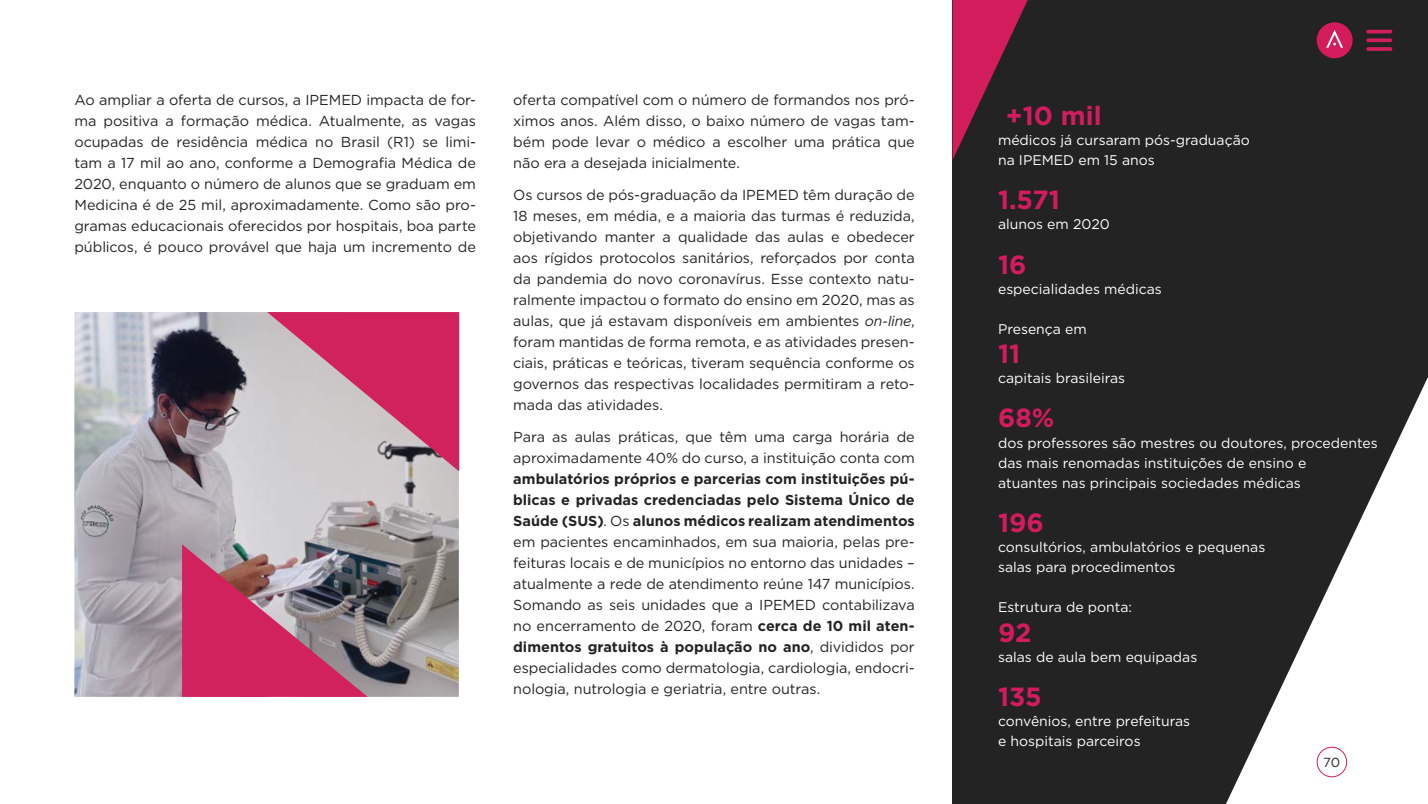
<style>
.page{position:relative;width:1428px;height:804px;background:#fff}
.page>*{position:absolute;margin:0;border:0;box-sizing:border-box;transform-origin:0 0}
.t1{font:700 26.25px "Gotham";color:#d31c5b}
.t2{font:14.44px/21px "Gotham";letter-spacing:-.005em;color:#232323;text-align:justify}
.t3{font:14px/20.1px "Gotham";color:#fff}
.t4{font:13.12px "Gotham";color:#232323}
.s1{font-family:"Metropolis";font-style:italic}
.s2{font-weight:700}
</style>
<div class="page">
<div style="left:953px;top:0;width:475px;height:803px;background:#232323"></div>
<svg style="left:953px;top:0;width:75px;height:159px"></svg>
<svg style="left:1226px;top:377px;width:202px;height:426px"></svg>
<img style="left:74px;top:312px;width:385px;height:384px">
<svg style="left:267px;top:312px;width:192px;height:159px;background:#cc7290"></svg>
<svg style="left:182px;top:544px;width:186px;height:152px;background:#ae5473"></svg>
<div style="left:1317px;top:22px;width:36px;height:36px;background:#d41c5c;border-radius:50%"></div>
<svg style="left:1326px;top:30px;width:17px;height:18px"></svg>
<svg style="left:1366px;top:30px;width:26px;height:21px"></svg>
<div style="left:1317px;top:746px;width:30px;height:31px;border:1px solid #d31c5b;border-radius:50%"></div>
<p class="t2" style="left:513px;top:89px;width:403px">oferta compatível com o número de formandos nos pró&shy;ximos anos. Além disso, o baixo número de vagas tam&shy;bém pode levar o médico a escolher uma prática que não era a desejada inicialmente.</p>
<p class="t2" style="left:513px;top:184px;width:403px">Os cursos de pós-graduação da IPEMED têm duração de 18 meses, em média, e a maioria das turmas é reduzida, objetivando manter a qualidade das aulas e obedecer aos rígidos protocolos sanitários, reforçados por conta da pandemia do novo coronavírus. Esse contexto natu&shy;ralmente impactou o formato do ensino em 2020, mas as aulas, que já estavam disponíveis em ambientes <span class="s1">on-line</span>, foram mantidas de forma remota, e as atividades presen&shy;ciais, práticas e teóricas, tiveram sequência conforme os governos das respectivas localidades permitiram a reto&shy;mada das atividades.</p>
<p class="t2" style="left:513px;top:425px;width:403px">Para as aulas práticas, que têm uma carga horária de aproximadamente 40% do curso, a instituição conta com</p>
<p class="t2" style="left:513px;top:467px;width:403px"><span class="s2">ambulatórios próprios e parcerias com instituições pú&shy;blicas e privadas credenciadas pelo Sistema Único de Saúde (SUS)</span>. Os <span class="s2">alunos médicos realizam atendimentos </span>em pacientes encaminhados, em sua maioria, pelas pre&shy;feituras locais e de municípios no entorno das unidades – atualmente a rede de atendimento reúne 147 municípios.<br>Somando as seis unidades que a IPEMED contabilizava no encerramento de 2020, foram <span class="s2">cerca de 10 mil aten&shy;dimentos gratuitos à população no ano</span>, divididos por especialidades como dermatologia, cardiologia, endocri&shy;nologia, nutrologia e geriatria, entre outras.</p>
<p class="t2" style="left:74px;top:89px;width:403px">Ao ampliar a oferta de cursos, a IPEMED impacta de for&shy;ma positiva a formação médica. Atualmente, as vagas ocupadas de residência médica no Brasil (R1) se limi&shy;tam a 17 mil ao ano, conforme a Demografia Médica de 2020, enquanto o número de alunos que se graduam em Medicina é de 25 mil, aproximadamente. Como são pro&shy;gramas educacionais oferecidos por hospitais, boa parte públicos, é pouco provável que haja um incremento de</p>
<h1 class="t1" style="left:1006px;top:98px;width:97px">+10 mil</h1>
<p class="t3" style="left:998px;top:130px;width:253px">médicos já cursaram pós-graduação na IPEMED em 15 anos</p>
<h1 class="t1" style="left:998px;top:182px;width:63px">1.571</h1>
<p class="t3" style="left:998px;top:214px;width:113px">alunos em 2020</p>
<h1 class="t1" style="left:998px;top:247px;width:30px">16</h1>
<p class="t3" style="left:998px;top:278px;width:165px">especialidades médicas</p>
<p class="t3" style="left:998px;top:318px;width:90px">Presença em</p>
<h1 class="t1" style="left:998px;top:336px;width:24px">11</h1>
<p class="t3" style="left:998px;top:368px;width:129px">capitais brasileiras</p>
<h1 class="t1" style="left:998px;top:400px;width:58px">68%</h1>
<p class="t3" style="left:998px;top:432px;width:381px">dos professores são mestres ou doutores, procedentes das mais renomadas instituições de ensino e<br>atuantes nas principais sociedades médicas</p>
<h1 class="t1" style="left:998px;top:505px;width:47px">196</h1>
<p class="t3" style="left:998px;top:536px;width:269px">consultórios, ambulatórios e pequenas salas para procedimentos</p>
<p class="t3" style="left:998px;top:597px;width:136px">Estrutura de ponta:</p>
<h1 class="t1" style="left:998px;top:614px;width:35px">92</h1>
<p class="t3" style="left:998px;top:646px;width:201px">salas de aula bem equipadas</p>
<h1 class="t1" style="left:998px;top:679px;width:45px">135</h1>
<p class="t3" style="left:998px;top:710px;width:194px">convênios, entre prefeituras e hospitais parceiros</p>
<p class="t4" style="left:1323px;top:754px;width:18px">70</p>
</div>
